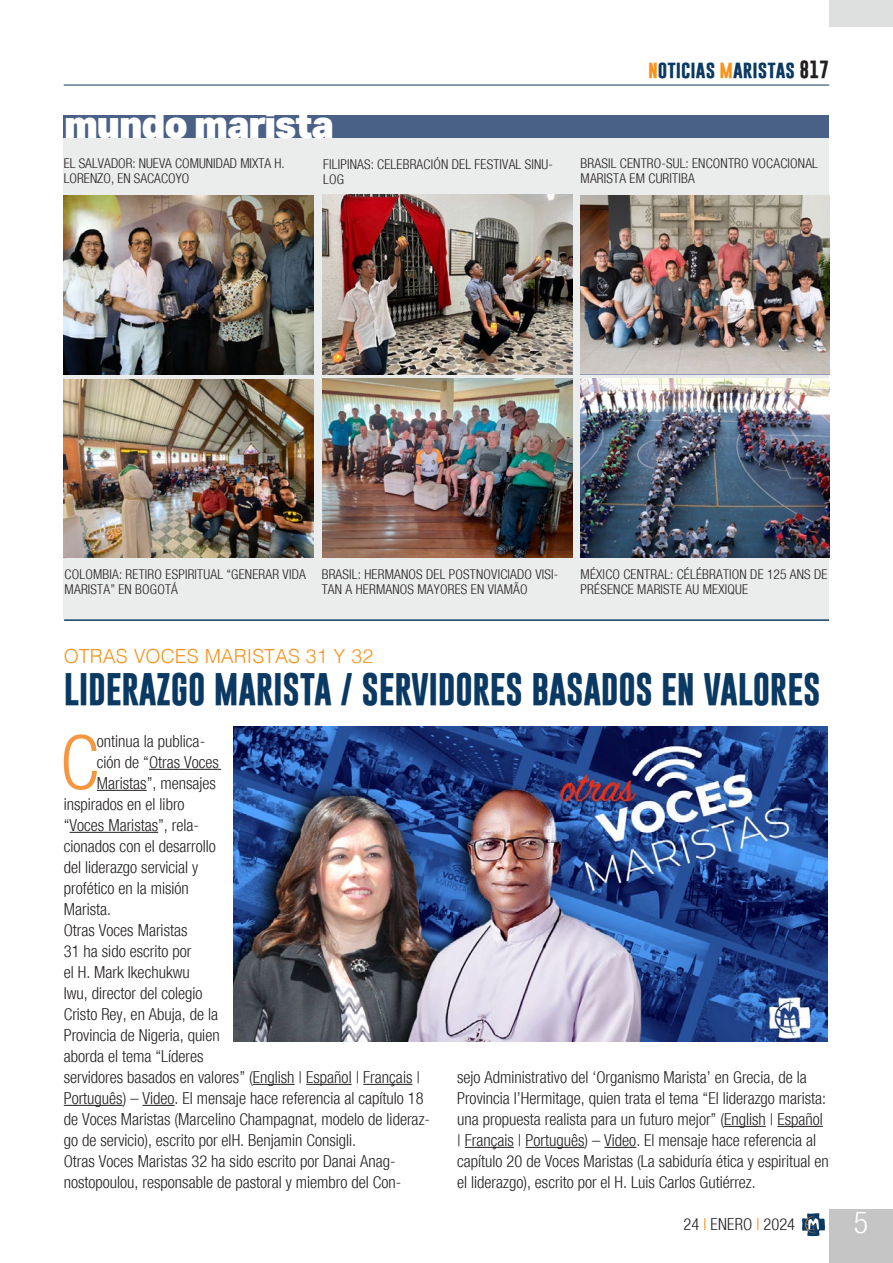
<style>
.page{position:relative;width:893px;height:1263px;background:#fff}
.page>*{position:absolute;margin:0;border:0;box-sizing:border-box;transform-origin:0 0}
.Testo_normal{font:300 condensed 75.3px "Helvetica Neue";color:#f79641}
.Titolo{font:900 37.5px "Aktiv Grotesk";letter-spacing:-.03em;color:#fff}
.Titolo-2{font:700 33px "Gobold";letter-spacing:-.01em;color:#0a3963}
.t1{font:300 condensed 30px "Helvetica Neue";color:#fff}
.Titolo-3{font:300 19.5px "Helvetica";color:#f7931d}
.t2{font:700 18px "Gobold";color:#0a3963}
.Testo_normal-2{font:300 condensed 16.5px/21px "Helvetica Neue";color:#231f20}
.DidacaliaFotos{font:300 condensed 13.5px/15px "Helvetica Neue";letter-spacing:.015em;color:#231f20}
.s1{color:#f7931d}
.s2{color:#231f20}
</style>
<div class="page">
<div style="left:829px;top:1209px;width:64px;height:54px;background:#c4c5c4"></div>
<hr style="left:64px;top:85px;width:765px;height:1px;background:#0a3963">
<svg style="left:802px;top:1213px;width:23px;height:23px"></svg>
<div style="left:829px;top:0;width:64px;height:27px;background:#dddede"></div>
<div style="left:64px;top:127px;width:765px;height:492px;background:#ebecec"></div>
<img style="left:64px;top:195px;width:250px;height:179px">
<img style="left:323px;top:195px;width:249px;height:180px">
<img style="left:323px;top:379px;width:249px;height:179px">
<img style="left:64px;top:379px;width:249px;height:178px">
<img style="left:580px;top:196px;width:249px;height:178px">
<hr style="left:64px;top:619px;width:765px;height:2px;background:#0a3963">
<div style="left:64px;top:115px;width:765px;height:23px;background:#496187"></div>
<img style="left:580px;top:379px;width:249px;height:179px">
<hr style="left:149px;top:769px;width:72px;height:1px;background:#231f20">
<hr style="left:97px;top:790px;width:50px;height:1px;background:#231f20">
<hr style="left:70px;top:832px;width:88px;height:1px;background:#231f20">
<hr style="left:253px;top:1084px;width:42px;height:1px;background:#231f20">
<hr style="left:306px;top:1084px;width:46px;height:1px;background:#231f20">
<hr style="left:363px;top:1084px;width:49px;height:1px;background:#231f20">
<hr style="left:64px;top:1105px;width:59px;height:1px;background:#231f20">
<hr style="left:143px;top:1105px;width:32px;height:1px;background:#231f20">
<hr style="left:724px;top:1126px;width:42px;height:1px;background:#231f20">
<hr style="left:777px;top:1126px;width:46px;height:1px;background:#231f20">
<hr style="left:465px;top:1147px;width:49px;height:1px;background:#231f20">
<hr style="left:525px;top:1147px;width:59px;height:1px;background:#231f20">
<hr style="left:604px;top:1147px;width:32px;height:1px;background:#231f20">
<img style="left:234px;top:726px;width:593px;height:315px">
<p class="Titolo" style="left:64px;top:100px;width:271px">mundo marista</p>
<p class="DidacaliaFotos" style="left:64px;top:156px;width:222px">EL SALVADOR: NUEVA COMUNIDAD MIXTA H.<br>LORENZO, EN SACACOYO</p>
<p class="DidacaliaFotos" style="left:323px;top:156px;width:231px">FILIPINAS: CELEBRACIÓN DEL FESTIVAL SINU-<br>LOG</p>
<p class="t2" style="left:648px;top:57px;width:183px"><span class="s1">n</span>oticias <span class="s1">m</span>aristas <span class="s2">817</span></p>
<p class="DidacaliaFotos" style="left:581px;top:155px;width:239px">BRASIL CENTRO-SUL: ENCONTRO VOCACIONAL<br>MARISTA EM CURITIBA</p>
<p class="DidacaliaFotos" style="left:65px;top:567px;width:243px">COLOMBIA: RETIRO ESPIRITUAL “GENERAR VIDA<br>MARISTA” EN BOGOTÁ</p>
<p class="DidacaliaFotos" style="left:322px;top:566px;width:238px">BRASIL: HERMANOS DEL POSTNOVICIADO VISI-<br>TAN A HERMANOS MAYORES EN VIAMÃO</p>
<p class="DidacaliaFotos" style="left:581px;top:567px;width:248px">MÉXICO CENTRAL: CÉLÉBRATION DE 125 ANS DE<br>PRÉSENCE MARISTE AU MEXIQUE</p>
<p class="Titolo-3" style="left:64px;top:639px;width:311px">OTRAS VOCES MARISTAS 31 Y 32</p>
<p class="Titolo-2" style="left:64px;top:668px;width:758px">LIDERAZGO MARISTA / SERVIDORES BASADOS EN VALORES</p>
<p class="Testo_normal" style="left:60px;top:719px;width:41px">C</p>
<p class="Testo_normal-2" style="left:97px;top:731px;width:110px">ontinua la publica-</p>
<p class="Testo_normal-2" style="left:97px;top:752px;width:124px">ción de “Otras Voces</p>
<p class="Testo_normal-2" style="left:97px;top:773px;width:121px">Maristas”, mensajes</p>
<p class="Testo_normal-2" style="left:64px;top:794px;width:122px">inspirados en el libro</p>
<p class="Testo_normal-2" style="left:64px;top:815px;width:137px">“Voces Maristas”, rela-</p>
<p class="Testo_normal-2" style="left:64px;top:836px;width:154px">cionados con el desarrollo</p>
<p class="Testo_normal-2" style="left:64px;top:857px;width:136px">del liderazgo servicial y</p>
<p class="Testo_normal-2" style="left:64px;top:878px;width:127px">profético en la misión</p>
<p class="Testo_normal-2" style="left:64px;top:899px;width:49px">Marista.</p>
<p class="Testo_normal-2" style="left:64px;top:920px;width:368px">Otras Voces Maristas<br>31 ha sido escrito por<br>el H. Mark Ikechukwu<br>Iwu, director del colegio<br>Cristo Rey, en Abuja, de la<br>Provincia de Nigeria, quien<br>aborda el tema “Líderes<br>servidores basados en valores” (English | Español | Français | Português) – Video. El mensaje hace referencia al capítulo 18 de Voces Maristas (Marcelino Champagnat, modelo de lideraz&shy;go de servicio), escrito por elH. Benjamin Consigli.</p>
<p class="Testo_normal-2" style="left:64px;top:1151px;width:339px">Otras Voces Maristas 32 ha sido escrito por Danai Anag&shy;nostopoulou, responsable de pastoral y miembro del Con-</p>
<p class="Testo_normal-2" style="left:457px;top:1067px;width:373px">sejo Administrativo del ‘Organismo Marista’ en Grecia, de la Provincia l’Hermitage, quien trata el tema “El liderazgo marista: una propuesta realista para un futuro mejor” (English | Español | Français | Português) – Video. El mensaje hace referencia al capítulo 20 de Voces Maristas (La sabiduría ética y espiritual en el liderazgo), escrito por el H. Luis Carlos Gutiérrez.</p>
<p class="Testo_normal-2" style="left:684px;top:1214px;width:113px">24 <span class="s1">I</span> ENERO <span class="s1">I</span> 2024</p>
<h3 class="t1" style="left:854px;top:1205px;width:16px">5</h3>
</div>
